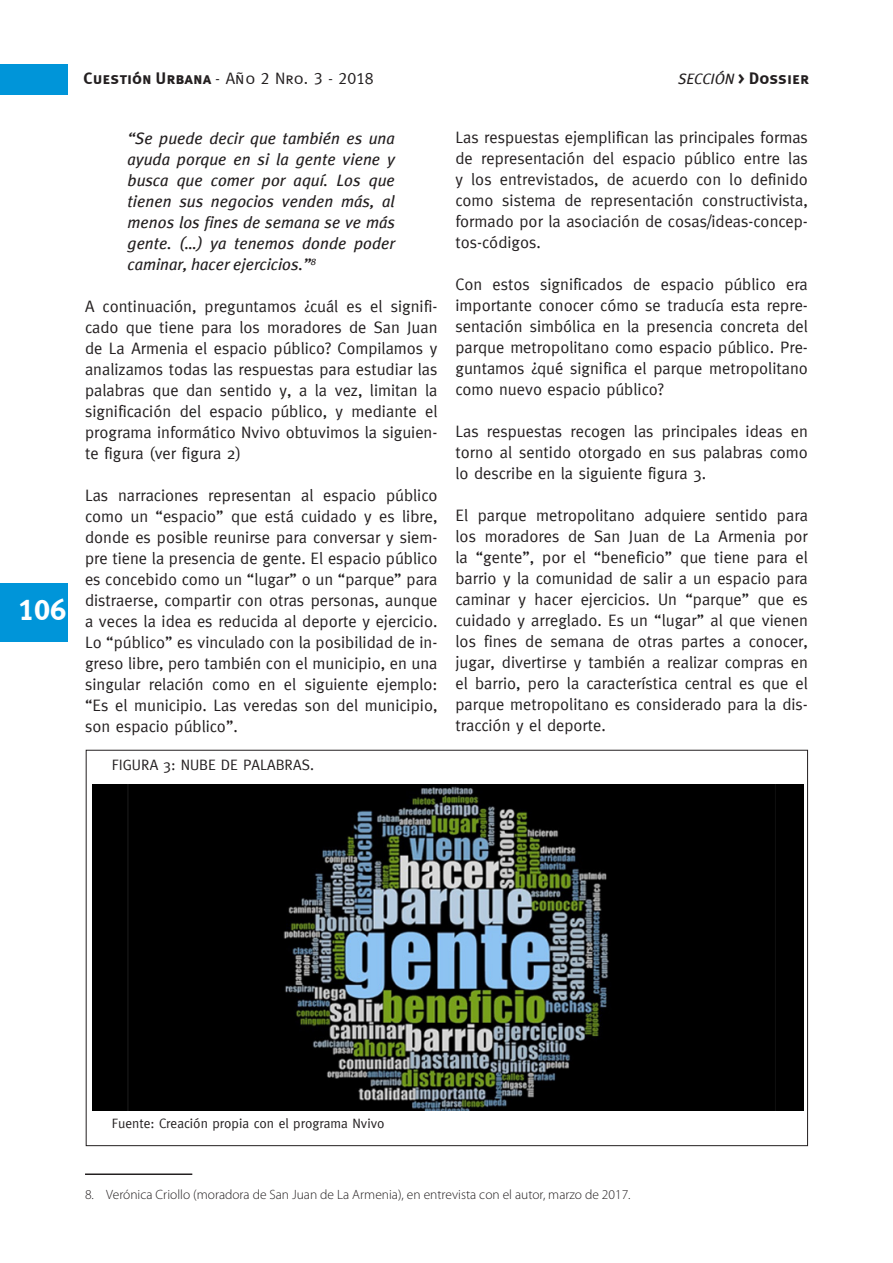
<style>
.page{position:relative;width:893px;height:1263px;background:#fff}
.page>*{position:absolute;margin:0;border:0;box-sizing:border-box;transform-origin:0 0}
.t1{font:30px "Meta Plus Bold Caps";color:#fff}
.t2{font:16.5px/21px "Meta";color:#231f20;text-align:justify}
.Párrafo_de_lista{font:italic 16.5px/21px "Meta Plus";color:#231f20;text-align:justify}
.t3{font:16.5px "Meta Caps";color:#231f20}
.t4{font:16.5px "Meta Plus Bold Caps";color:#231f20}
.t5{font:15px "Meta";color:#231f20}
.t6{font:300 13.5px "Myriad Pro";color:#231f20}
.t7{font:13.5px "Meta";color:#231f20}
.s1{font-family:"Meta Plus Bold Caps"}
.s2{font-family:"Meta Plus";font-style:italic;font-size:15px}
</style>
<div class="page">
<div style="left:0;top:583px;width:67px;height:58px;background:#0095d9"></div>
<div style="left:0;top:65px;width:67px;height:30px;background:#0095d9"></div>
<hr style="left:85px;top:1173px;width:107px;height:2px;background:#231f20">
<img style="left:93px;top:784px;width:710px;height:326px">
<p class="t3" style="left:84px;top:69px;width:292px"><span class="s1">Cuestión Urbana</span> - Año 2 Nro. 3 - 2018</p>
<p class="t4" style="left:678px;top:69px;width:133px"><span class="s2">Sección</span> &gt; Dossier</p>
<h1 class="t1" style="left:18px;top:592px;width:50px">106</h1>
<p class="Párrafo_de_lista" style="left:128px;top:128px;width:269px">“Se puede decir que también es una ayuda porque en si la gente viene y busca que comer por aquí. Los que tienen sus negocios venden más, al menos los fines de semana se ve más gente. (…) ya tenemos donde poder caminar, hacer ejercicios.”<sup>8</sup></p>
<p class="t2" style="left:85px;top:296px;width:354px">A continuación, preguntamos ¿cuál es el signifi&shy;cado que tiene para los moradores de San Juan de La Armenia el espacio público? Compilamos y analizamos todas las respuestas para estudiar las palabras que dan sentido y, a la vez, limitan la significación del espacio público, y mediante el programa informático Nvivo obtuvimos la siguien&shy;te figura (ver figura 2)</p>
<p class="t2" style="left:85px;top:485px;width:354px">Las narraciones representan al espacio público como un “espacio” que está cuidado y es libre, donde es posible reunirse para conversar y siem&shy;pre tiene la presencia de gente. El espacio público es concebido como un “lugar” o un “parque” para distraerse, compartir con otras personas, aunque a veces la idea es reducida al deporte y ejercicio.<br>Lo “público” es vinculado con la posibilidad de in&shy;greso libre, pero también con el municipio, en una singular relación como en el siguiente ejemplo: “Es el municipio. Las veredas son del municipio, son espacio público”.</p>
<p class="t5" style="left:112px;top:756px;width:21px">Figura</p>
<p class="t5" style="left:163px;top:756px;width:36px">3: Nube</p>
<p class="t5" style="left:221px;top:756px;width:32px">de palabras</p>
<p class="t5" style="left:310px;top:756px;width:5px">.</p>
<p class="t2" style="left:455px;top:126px;width:354px">Las respuestas ejemplifican las principales formas de representación del espacio público entre las y los entrevistados, de acuerdo con lo definido como sistema de representación constructivista, formado por la asociación de cosas/ideas-concep&shy;tos-códigos.</p>
<p class="t2" style="left:455px;top:273px;width:354px">Con estos significados de espacio público era importante conocer cómo se traducía esta repre&shy;sentación simbólica en la presencia concreta del parque metropolitano como espacio público. Pre&shy;guntamos ¿qué significa el parque metropolitano como nuevo espacio público?</p>
<p class="t2" style="left:455px;top:420px;width:354px">Las respuestas recogen las principales ideas en torno al sentido otorgado en sus palabras como lo describe en la siguiente figura 3.</p>
<p class="t2" style="left:455px;top:504px;width:354px">El parque metropolitano adquiere sentido para los moradores de San Juan de La Armenia por la “gente”, por el “beneficio” que tiene para el barrio y la comunidad de salir a un espacio para caminar y hacer ejercicios. Un “parque” que es cuidado y arreglado. Es un “lugar” al que vienen los fines de semana de otras partes a conocer, jugar, divertirse y también a realizar compras en el barrio, pero la característica central es que el parque metropolitano es considerado para la dis&shy;tracción y el deporte.</p>
<p class="t7" style="left:112px;top:1115px;width:274px">Fuente: Creación propia con el programa Nvivo</p>
<p class="t6" style="left:85px;top:1187px;width:547px">8. Verónica Criollo (moradora de San Juan de La Armenia), en entrevista con el autor, marzo de 2017.</p>
</div>
